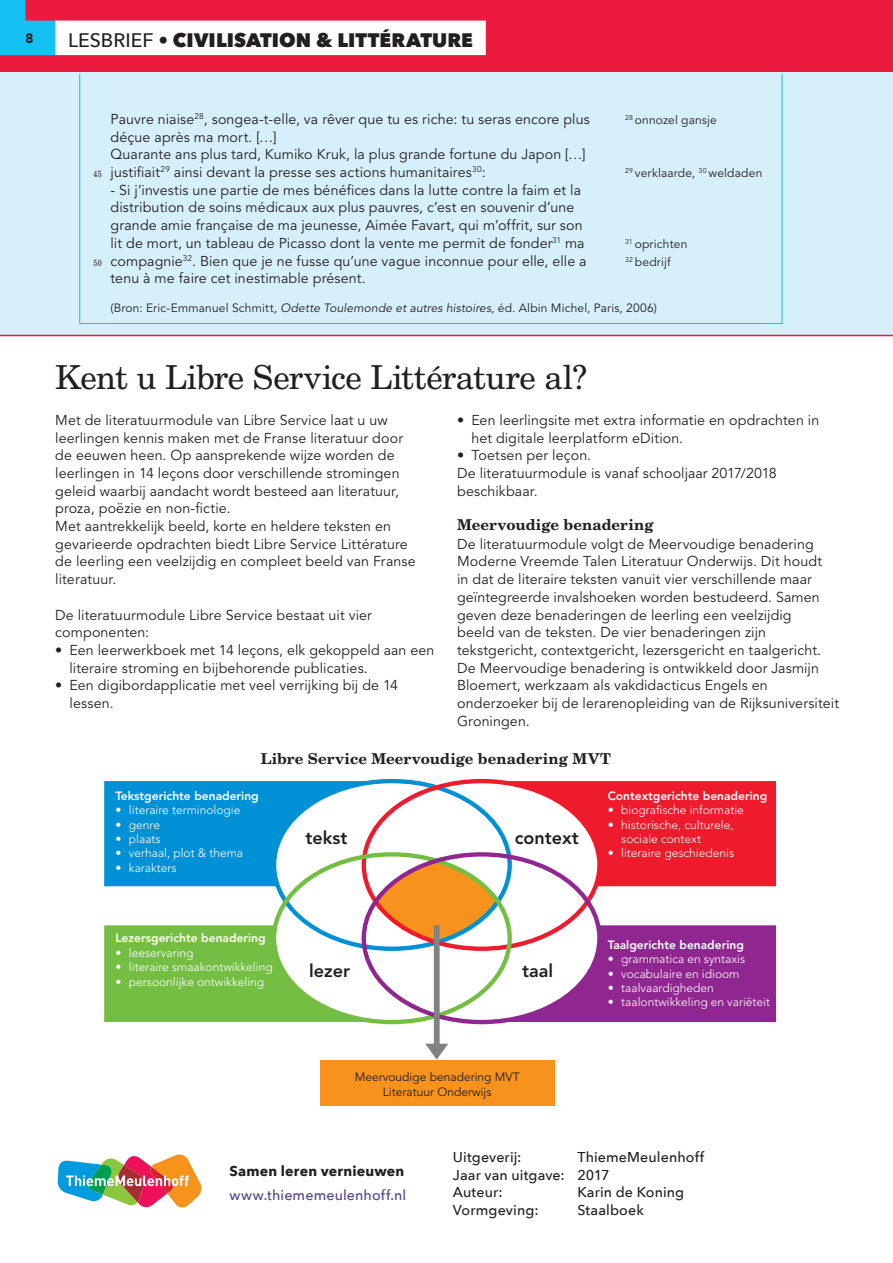
<style>
.page{position:relative;width:893px;height:1263px;background:#fff}
.page>*{position:absolute;margin:0;border:0;box-sizing:border-box;transform-origin:0 0}
.t1{font:33px "New Century Schlbk";letter-spacing:-.015em;color:#231f20}
.t2{font:800 19.5px "Avenir Next";letter-spacing:.005em;color:#231f20}
.t3{font:800 18px "Avenir LT Std";color:#231f20}
.t4{font:700 15px "New Century Schlbk";letter-spacing:.005em;color:#231f20}
.t5{font:14.25px/17.7px "Avenir LT Std";letter-spacing:.01em;color:#231f20}
.t6{font:500 14.25px/17.7px "Avenir Next";letter-spacing:.01em;color:#231f20}
.t7{font:500 14.25px "Avenir Next";letter-spacing:.01em;color:#554587}
.t8{font:700 14.25px "Avenir Next";letter-spacing:.015em;color:#231f20}
.t9{font:900 13.5px "Avenir LT Std";color:#231f20}
.t10{font:300 12px/14.4px "Avenir LT Std";color:#fff}
.t11{font:12px/17.7px "Avenir LT Std";letter-spacing:.01em;color:#231f20}
.t12{font:800 12px "Avenir LT Std";color:#fff}
.t13{font:9px "New Century Schlbk";color:#231f20;scale:.8 1}
.s1{font-weight:500}
.s2{font-style:italic}
</style>
<div class="page">
<div style="left:0;top:0;width:893px;height:72px;background:#ed1a40"></div>
<svg style="left:0;top:0;width:55px;height:55px"></svg>
<div style="left:55px;top:21px;width:431px;height:34px;background:#fff"></div>
<div style="left:0;top:72px;width:893px;height:264px;background:#d6f0fb"></div>
<div style="left:79px;top:73px;width:703px;height:251px;border:1px solid #15c0f2"></div>
<div style="left:104px;top:925px;width:171px;height:97px;background:#74bf43"></div>
<div style="left:600px;top:925px;width:176px;height:97px;background:#90268f"></div>
<div style="left:104px;top:781px;width:171px;height:105px;background:#0090d6"></div>
<div style="left:600px;top:781px;width:176px;height:105px;background:#ee1b2d"></div>
<svg style="left:275px;top:781px;width:325px;height:241px"></svg>
<svg style="left:376px;top:861px;width:122px;height:81px;background:#e49846"></svg>
<div style="left:320px;top:1060px;width:235px;height:46px;background:#f7931d"></div>
<div style="left:272px;top:779px;width:240px;height:172px;border:4px solid #0090d6;border-radius:50%"></div>
<div style="left:362px;top:779px;width:240px;height:172px;border:4px solid #ee1b2d;border-radius:50%"></div>
<div style="left:272px;top:852px;width:240px;height:172px;border:4px solid #74bf43;border-radius:50%"></div>
<div style="left:362px;top:852px;width:240px;height:172px;border:4px solid #90268f;border-radius:50%"></div>
<svg style="left:425px;top:1044px;width:23px;height:16px"></svg>
<div style="left:434px;top:925px;width:6px;height:125px;background:#808285"></div>
<svg style="left:57px;top:1154px;width:145px;height:54px"></svg>
<hr style="left:0;top:335px;width:893px;height:1px;background:#ed1a40">
<p class="t9" style="left:26px;top:30px;width:9px">8</p>
<h2 class="t2" style="left:68px;top:28px;width:406px"><span class="s1">LESBRIEF •</span> CIVILISATION &amp; LITTÉRATURE</h2>
<p class="t13" style="left:94px;top:168px;width:12px">45</p>
<p class="t13" style="left:94px;top:257px;width:12px">50</p>
<p class="t5" style="left:111px;top:111px;width:481px">Pauvre niaise<sup>28</sup>, songea-t-elle, va rêver que tu es riche: tu seras encore plus déçue après ma mort. […]<br>Quarante ans plus tard, Kumiko Kruk, la plus grande fortune du Japon […] justifiait<sup>29</sup> ainsi devant la presse ses actions humanitaires<sup>30</sup>:</p>
<p class="t5" style="left:111px;top:181px;width:478px">- Si j’investis une partie de mes bénéfices dans la lutte contre la faim et la distribution de soins médicaux aux plus pauvres, c’est en souvenir d’une grande amie française de ma jeunesse, Aimée Favart, qui m’offrit, sur son lit de mort, un tableau de Picasso dont la vente me permit de fonder<sup>31</sup> ma compagnie<sup>32</sup>. Bien que je ne fusse qu’une vague inconnue pour elle, elle a tenu à me faire cet inestimable présent.</p>
<p class="t11" style="left:625px;top:111px;width:93px"><sup>28</sup> onnozel gansje</p>
<p class="t11" style="left:625px;top:164px;width:139px"><sup>29</sup> verklaarde, <sup>30</sup> weldaden</p>
<p class="t11" style="left:625px;top:235px;width:64px"><sup>31</sup> oprichten<br><sup>32</sup> bedrijf</p>
<p class="t11" style="left:111px;top:299px;width:548px">(Bron: Eric-Emmanuel Schmitt<span class="s2">, Odette Toulemonde et autres histoires</span>, éd. Albin Michel, Paris, 2006)</p>
<h1 class="t1" style="left:55px;top:358px;width:533px">Kent u Libre Service Littérature al?</h1>
<p class="t5" style="left:471px;top:411px;width:349px;text-indent:-14px">• Een leerlingsite met extra informatie en opdrachten in het digitale leerplatform eDition.</p>
<p class="t5" style="left:457px;top:447px;width:321px">• Toetsen per leçon.<br>De literatuurmodule is vanaf schooljaar 2017/2018 beschikbaar.</p>
<p class="t4" style="left:457px;top:515px;width:198px">Meervoudige benadering</p>
<p class="t5" style="left:457px;top:535px;width:383px">De literatuurmodule volgt de Meervoudige benadering Moderne Vreemde Talen Literatuur Onderwijs. Dit houdt<br>in dat de literaire teksten vanuit vier verschillende maar geïntegreerde invalshoeken worden bestudeerd. Samen geven deze benaderingen de leerling een veelzijdig<br>beeld van de teksten. De vier benaderingen zijn tekstgericht, contextgericht, lezersgericht en taalgericht.<br>De Meervoudige benadering is ontwikkeld door Jasmijn Bloemert, werkzaam als vakdidacticus Engels en onderzoeker bij de lerarenopleiding van de Rijksuniversiteit Groningen.</p>
<p class="t4" style="left:261px;top:749px;width:352px">Libre Service Meervoudige benadering MVT</p>
<p class="t5" style="left:55px;top:411px;width:362px">Met de literatuurmodule van Libre Service laat u uw leerlingen kennis maken met de Franse literatuur door de eeuwen heen. Op aansprekende wijze worden de leerlingen in 14 leçons door verschillende stromingen geleid waarbij aandacht wordt besteed aan literatuur, proza, poëzie en non-fictie.<br>Met aantrekkelijk beeld, korte en heldere teksten en gevarieerde opdrachten biedt Libre Service Littérature de leerling een veelzijdig en compleet beeld van Franse literatuur.</p>
<p class="t5" style="left:55px;top:606px;width:318px">De literatuurmodule Libre Service bestaat uit vier componenten:</p>
<p class="t5" style="left:70px;top:642px;width:367px;text-indent:-14px">• Een leerwerkboek met 14 leçons, elk gekoppeld aan een literaire stroming en bijbehorende publicaties.</p>
<p class="t5" style="left:70px;top:677px;width:330px;text-indent:-14px">• Een digibordapplicatie met veel verrijking bij de 14 lessen.</p>
<p class="t12" style="left:115px;top:788px;width:145px">Tekstgerichte benadering</p>
<p class="t10" style="left:115px;top:803px;width:127px">• literaire terminologie</p>
<p class="t10" style="left:115px;top:817px;width:46px">• genre</p>
<p class="t10" style="left:115px;top:832px;width:47px">• plaats</p>
<p class="t10" style="left:115px;top:846px;width:129px">• verhaal, plot &amp; thema</p>
<p class="t10" style="left:115px;top:860px;width:63px">• karakters</p>
<p class="t12" style="left:115px;top:931px;width:152px">Lezersgerichte benadering</p>
<p class="t10" style="left:115px;top:945px;width:80px">• leeservaring</p>
<p class="t10" style="left:115px;top:960px;width:159px">• literaire smaakontwikkeling</p>
<p class="t10" style="left:115px;top:974px;width:150px">• persoonlijke ontwikkeling</p>
<p class="t3" style="left:306px;top:827px;width:43px">tekst</p>
<p class="t3" style="left:515px;top:827px;width:65px">context</p>
<p class="t12" style="left:608px;top:788px;width:161px">Contextgerichte benadering</p>
<p class="t10" style="left:608px;top:803px;width:138px">• biografische informatie</p>
<p class="t10" style="left:621px;top:817px;width:114px;text-indent:-14px">• historische, culturele, sociale context</p>
<p class="t10" style="left:608px;top:846px;width:128px">• literaire geschiedenis</p>
<p class="t3" style="left:309px;top:960px;width:43px">lezer</p>
<p class="t3" style="left:522px;top:960px;width:33px">taal</p>
<p class="t11" style="left:355px;top:1070px;width:167px;line-height:14.4px;text-align:center">Meervoudige benadering MVT<br>Literatuur Onderwijs</p>
<p class="t12" style="left:608px;top:937px;width:138px">Taalgerichte benadering</p>
<p class="t10" style="left:608px;top:952px;width:139px">• grammatica en syntaxis</p>
<p class="t10" style="left:608px;top:966px;width:133px">• vocabulaire en idioom</p>
<p class="t10" style="left:608px;top:981px;width:108px">• taalvaardigheden</p>
<p class="t10" style="left:608px;top:995px;width:164px">• taalontwikkeling en variëteit</p>
<p class="t8" style="left:230px;top:1158px;width:176px">Samen leren vernieuwen</p>
<p class="t7" style="left:230px;top:1182px;width:178px">www.thiememeulenhoff.nl</p>
<p class="t6" style="left:453px;top:1147px;width:253px;text-indent:125px">ThiemeMeulenhoff<br>Jaar van uitgave: 2017<br>Auteur:</p>
<p class="t6" style="left:453px;top:1147px;width:70px">Uitgeverij:</p>
<p class="t6" style="left:577px;top:1183px;width:108px">Karin de Koning</p>
<p class="t6" style="left:453px;top:1200px;width:87px">Vormgeving:</p>
<p class="t6" style="left:577px;top:1200px;width:68px">Staalboek</p>
</div>
